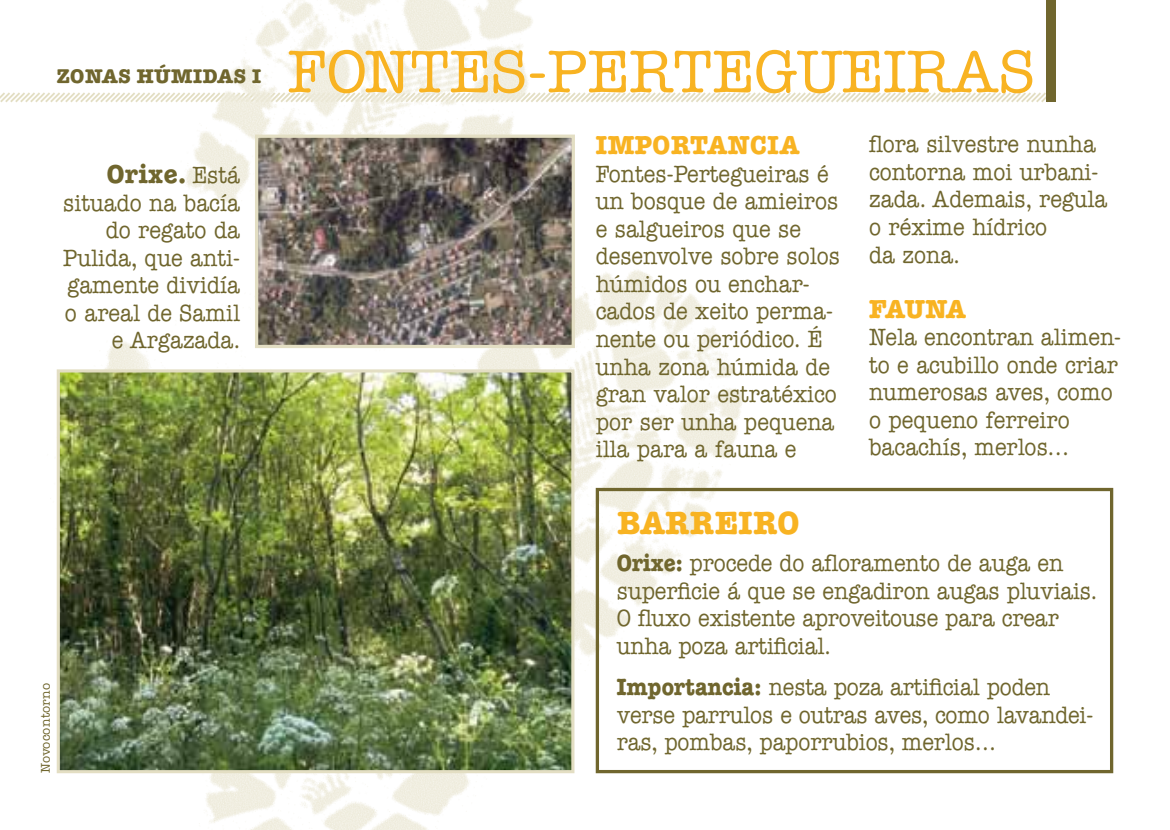
<style>
.page{position:relative;width:1170px;height:830px;background:#fff}
.page>*{position:absolute;margin:0;border:0;box-sizing:border-box;transform-origin:0 0}
.Titular{font:500 60px "American Typewriter";letter-spacing:.01em;color:#f8b322}
.Titulo_American{font:32.5px "American Typewriter Bold A";letter-spacing:.02em;color:#f8b322;scale:.95 1}
.Titulo_American-2{font:26.25px "American Typewriter Bold A";letter-spacing:.02em;color:#f8b322;scale:.95 1}
.Titulo_American-3{font:26.25px "American Typewriter Bold A";letter-spacing:.02em;color:#70662e;scale:.95 1}
.Texto_American{font:26.25px "American Typewriter Bold A";letter-spacing:-.045em;color:#f8b322;scale:.95 1}
.Texto_American-2{font:500 23.75px/27.5px "American Typewriter";letter-spacing:.005em;color:#70662e;scale:.9 1}
.Titulo_American-4{font:500 23.75px/27.5px "American Typewriter";color:#70662e;scale:.9 1}
.t1{font:20px "American Typewriter Bold A";letter-spacing:.03em;color:#70662e}
.Firma_foto{font:500 12.75px "American Typewriter";letter-spacing:.02em;color:#70662e}
.s1{font-family:"American Typewriter";font-weight:500;font-size:23.75px}
.s2{font-family:"American Typewriter Bold A";font-weight:400}
</style>
<div class="page">
<svg style="left:901px;top:90px;width:155px;height:13px"></svg>
<div style="left:1046px;top:0;width:9px;height:102px;background:#70662e"></div>
<img style="left:0;top:0;width:901px;height:829px">
<div style="left:595px;top:487px;width:518px;height:285px;border:3px solid #70662e"></div>
<img style="left:61px;top:373px;width:509px;height:395px">
<div style="left:57px;top:369px;width:517px;height:403px;border:3px solid #e3dec3"></div>
<img style="left:259px;top:138px;width:312px;height:206px">
<div style="left:255px;top:134px;width:320px;height:214px;border:3px solid #e3dec3"></div>
<p class="t1" style="left:57px;top:65px;width:206px">ZONAS HÚMIDAS I</p>
<p class="Titulo_American-3" style="left:107px;top:159px;width:142px">Orixe. <span class="s1">Está</span></p>
<p class="Titulo_American-4" style="left:63px;top:189px;width:199px;text-align:right">situado na bacía do regato da<br>Pulida, que anti&shy;gamente dividía o areal de Samil e Argazada.</p>
<p class="Firma_foto" style="left:39px;top:772px;width:92px;rotate:-90deg">Novocontorno</p>
<p class="Titular" style="left:287px;top:38px;width:749px">FONTES-PERTEGUEIRAS</p>
<p class="Titulo_American-2" style="left:595px;top:130px;width:216px">IMPORTANCIA</p>
<p class="Texto_American-2" style="left:595px;top:160px;width:273px">Fontes-Pertegueiras é un bosque de amieiros e salgueiros que se desenvolve sobre solos húmidos ou enchar&shy;cados de xeito perma&shy;nente ou periódico. É unha zona húmida de gran valor estratéxico por ser unha pequena illa para a fauna e</p>
<p class="Titulo_American" style="left:617px;top:503px;width:193px">BARREIRO</p>
<p class="Texto_American-2" style="left:869px;top:131px;width:266px">flora silvestre nunha contorna moi urbani&shy;zada. Ademais, regula o réxime hídrico</p>
<p class="Texto_American-2" style="left:869px;top:241px;width:103px">da zona.</p>
<p class="Texto_American" style="left:869px;top:293px;width:103px">FAUNA</p>
<p class="Texto_American-2" style="left:869px;top:323px;width:281px">Nela encontran alimen&shy;to e acubillo onde criar numerosas aves, como o pequeno ferreiro bacachís, merlos...</p>
<p class="Titulo_American-4" style="left:617px;top:549px;width:535px"><span class="s2">Orixe:</span> procede do afloramento de auga en superficie á que se engadiron augas pluviais.<br>O fluxo existente aproveitouse para crear unha poza artificial.</p>
<p class="Titulo_American-4" style="left:617px;top:673px;width:530px"><span class="s2">Importancia:</span> nesta poza artificial poden verse parrulos e outras aves, como lavandei&shy;ras, pombas, paporrubios, merlos…</p>
</div>
